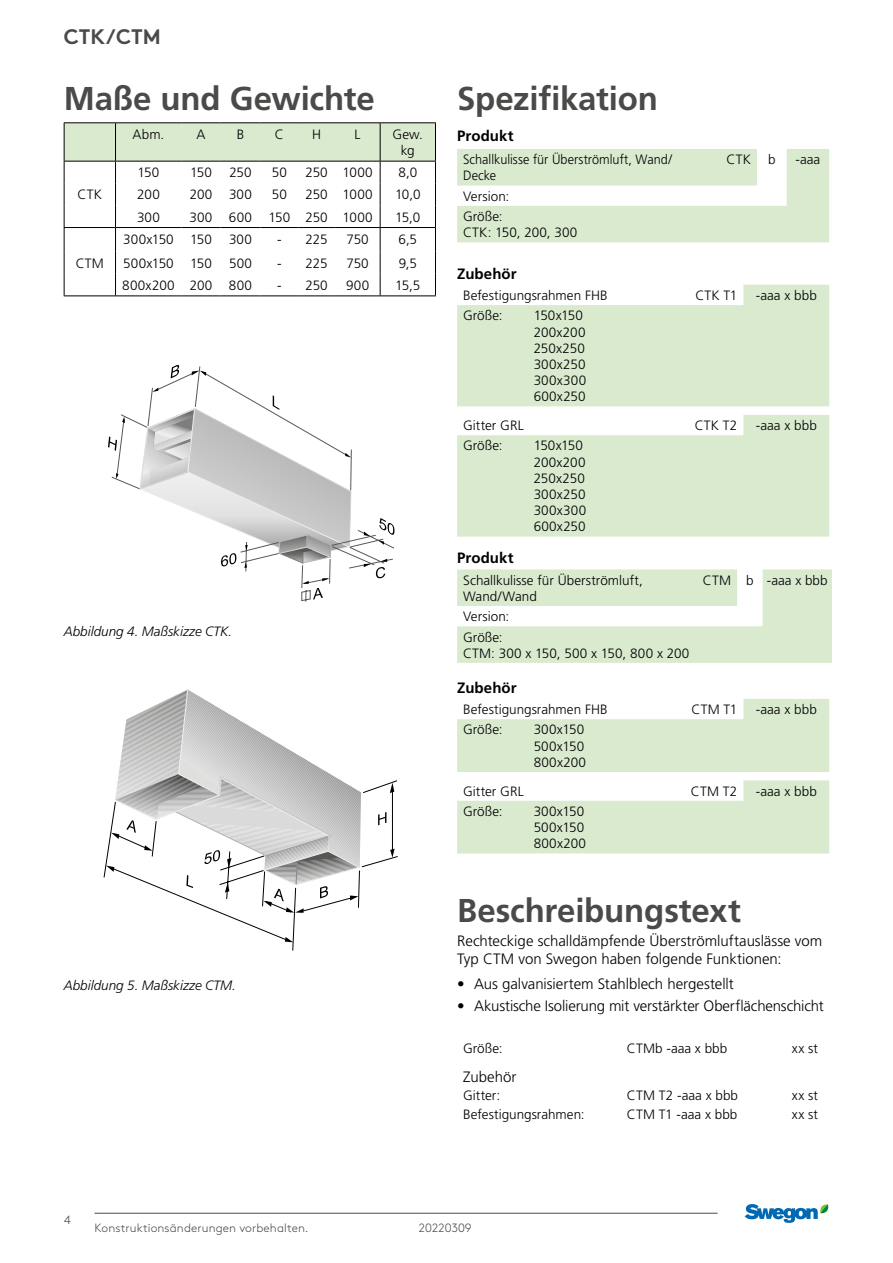
<style>
.page{position:relative;width:893px;height:1263px;background:#fff}
.page>*{position:absolute;margin:0;border:0;box-sizing:border-box;transform-origin:0 0}
.t1{font:700 33px "Frutiger LT Pro";letter-spacing:-.005em;color:#4a4a49}
.t2{font:700 21px "Swegon Brown";color:#4a4a49}
.t3{font:300 15px/18px "Frutiger LT Pro";letter-spacing:-.005em;color:#000}
.t4{font:700 15px "Frutiger LT Pro";letter-spacing:.005em;color:#000}
.t5{font:300 13.5px/16.2px "Frutiger LT Pro";letter-spacing:.005em;color:#000}
.t6{font:italic 300 13.5px "Frutiger LT Pro";color:#000}
.t7{font:300 13.5px/16.2px "Frutiger LT Pro";letter-spacing:.005em;color:#000;scale:.94 1}
.t8{font:300 13.5px "Frutiger LT Pro";letter-spacing:.025em;color:#000}
.t9{font:300 12px "Swegon Brown";letter-spacing:.01em;color:#4a4a49}
.t10{font:300 12px "Swegon Brown";letter-spacing:-.02em;color:#4a4a49}
</style>
<div class="page">
<hr style="left:95px;top:1213px;width:623px;height:1px;background:#4a4a49">
<svg style="left:745px;top:1204px;width:84px;height:19px"></svg>
<hr style="left:64px;top:122px;width:52px;height:1px;background:#000">
<hr style="left:116px;top:122px;width:65px;height:1px;background:#000">
<hr style="left:181px;top:122px;width:40px;height:1px;background:#000">
<hr style="left:221px;top:122px;width:40px;height:1px;background:#000">
<hr style="left:261px;top:122px;width:37px;height:1px;background:#000">
<hr style="left:298px;top:122px;width:37px;height:1px;background:#000">
<hr style="left:335px;top:122px;width:45px;height:1px;background:#000">
<hr style="left:380px;top:122px;width:56px;height:1px;background:#000">
<hr style="left:64px;top:295px;width:52px;height:1px;background:#000">
<hr style="left:116px;top:295px;width:65px;height:1px;background:#000">
<hr style="left:181px;top:295px;width:40px;height:1px;background:#000">
<hr style="left:221px;top:295px;width:40px;height:1px;background:#000">
<hr style="left:261px;top:295px;width:37px;height:1px;background:#000">
<hr style="left:298px;top:295px;width:37px;height:1px;background:#000">
<hr style="left:335px;top:295px;width:45px;height:1px;background:#000">
<hr style="left:380px;top:295px;width:56px;height:1px;background:#000">
<svg style="left:64px;top:123px;width:372px;height:172px"></svg>
<svg style="left:108px;top:365px;width:287px;height:237px"></svg>
<svg style="left:103px;top:689px;width:295px;height:262px"></svg>
<svg style="left:457px;top:149px;width:372px;height:93px"></svg>
<svg style="left:457px;top:285px;width:372px;height:252px;fill:#daeacf"></svg>
<svg style="left:457px;top:569px;width:375px;height:94px"></svg>
<svg style="left:457px;top:699px;width:372px;height:154px;fill:#daeacf"></svg>
<h2 class="t2" style="left:64px;top:20px;width:99px">CTK/CTM</h2>
<h1 class="t1" style="left:64px;top:79px;width:313px">Maße und Gewichte</h1>
<p class="t5" style="left:133px;top:126px;width:33px">Abm.</p>
<p class="t5" style="left:196px;top:126px;width:11px">A</p>
<p class="t5" style="left:237px;top:126px;width:9px">B</p>
<p class="t5" style="left:275px;top:126px;width:11px">C</p>
<p class="t5" style="left:312px;top:126px;width:11px">H</p>
<p class="t5" style="left:355px;top:126px;width:7px">L</p>
<p class="t5" style="left:393px;top:126px;width:32px;text-align:center">Gew. kg</p>
<p class="t5" style="left:138px;top:165px;width:23px">150</p>
<p class="t5" style="left:190px;top:165px;width:23px">150</p>
<p class="t5" style="left:229px;top:165px;width:24px">250</p>
<p class="t5" style="left:272px;top:165px;width:17px">50</p>
<p class="t5" style="left:305px;top:165px;width:69px">250 1000</p>
<p class="t5" style="left:398px;top:165px;width:20px">8,0</p>
<p class="t5" style="left:78px;top:187px;width:26px">CTK</p>
<p class="t5" style="left:137px;top:187px;width:24px">200</p>
<p class="t5" style="left:190px;top:187px;width:64px">200 300</p>
<p class="t5" style="left:272px;top:187px;width:17px">50</p>
<p class="t5" style="left:305px;top:187px;width:69px">250 1000</p>
<p class="t5" style="left:395px;top:187px;width:27px">10,0</p>
<p class="t5" style="left:137px;top:209px;width:24px">300</p>
<p class="t5" style="left:190px;top:209px;width:185px">300 600 150 250 1000</p>
<p class="t5" style="left:395px;top:209px;width:27px">15,0</p>
<p class="t5" style="left:123px;top:231px;width:90px">300x150 150</p>
<p class="t5" style="left:229px;top:231px;width:24px">300</p>
<p class="t5" style="left:277px;top:231px;width:52px">- 225</p>
<p class="t5" style="left:346px;top:231px;width:24px">750</p>
<p class="t5" style="left:398px;top:231px;width:20px">6,5</p>
<p class="t5" style="left:76px;top:255px;width:30px">CTM</p>
<p class="t5" style="left:123px;top:255px;width:90px">500x150 150</p>
<p class="t5" style="left:229px;top:255px;width:24px">500</p>
<p class="t5" style="left:277px;top:255px;width:52px">- 225</p>
<p class="t5" style="left:346px;top:255px;width:24px">750</p>
<p class="t5" style="left:399px;top:255px;width:20px">9,5</p>
<p class="t8" style="left:122px;top:277px;width:131px">800x200 200 800</p>
<p class="t5" style="left:277px;top:277px;width:52px">- 250</p>
<p class="t5" style="left:346px;top:277px;width:25px">900</p>
<p class="t5" style="left:395px;top:277px;width:27px">15,5</p>
<p class="t6" style="left:64px;top:623px;width:170px">Abbildung 4. Maßskizze CTK.</p>
<p class="t6" style="left:64px;top:977px;width:174px">Abbildung 5. Maßskizze CTM.</p>
<h1 class="t1" style="left:457px;top:79px;width:202px">Spezifikation</h1>
<p class="t4" style="left:457px;top:127px;width:58px">Produkt</p>
<p class="t7" style="left:463px;top:151px;width:224px">Schallkulisse für Überströmluft, Wand/<br>Decke</p>
<p class="t5" style="left:727px;top:151px;width:26px">CTK</p>
<p class="t5" style="left:768px;top:151px;width:9px">b</p>
<p class="t5" style="left:795px;top:151px;width:26px">-aaa</p>
<p class="t5" style="left:463px;top:186px;width:48px;line-height:20.4px">Version:<br>Größe:</p>
<p class="t5" style="left:463px;top:225px;width:116px">CTK: 150, 200, 300</p>
<p class="t4" style="left:457px;top:265px;width:61px">Zubehör</p>
<p class="t5" style="left:463px;top:287px;width:146px">Befestigungsrahmen FHB</p>
<p class="t5" style="left:695px;top:287px;width:44px">CTK T1</p>
<p class="t5" style="left:756px;top:287px;width:62px">-aaa x bbb</p>
<p class="t5" style="left:463px;top:308px;width:41px">Größe:</p>
<p class="t5" style="left:534px;top:308px;width:54px">150x150<br>200x200<br>250x250<br>300x250<br>300x300<br>600x250</p>
<p class="t5" style="left:463px;top:417px;width:62px">Gitter GRL</p>
<p class="t5" style="left:695px;top:417px;width:44px">CTK T2</p>
<p class="t5" style="left:756px;top:417px;width:62px">-aaa x bbb</p>
<p class="t5" style="left:463px;top:438px;width:41px">Größe:</p>
<p class="t5" style="left:534px;top:438px;width:54px">150x150<br>200x200<br>250x250<br>300x250<br>300x300<br>600x250</p>
<p class="t4" style="left:457px;top:549px;width:58px">Produkt</p>
<p class="t5" style="left:463px;top:572px;width:181px">Schallkulisse für Überströmluft,<br>Wand/Wand</p>
<p class="t5" style="left:703px;top:572px;width:126px">CTM b -aaa x bbb</p>
<p class="t5" style="left:463px;top:606px;width:48px;line-height:20.4px">Version:<br>Größe:</p>
<p class="t5" style="left:463px;top:645px;width:228px">CTM: 300 x 150, 500 x 150, 800 x 200</p>
<p class="t4" style="left:457px;top:679px;width:61px">Zubehör</p>
<p class="t5" style="left:463px;top:701px;width:146px">Befestigungsrahmen FHB</p>
<p class="t5" style="left:692px;top:701px;width:47px">CTM T1</p>
<p class="t5" style="left:756px;top:701px;width:62px">-aaa x bbb</p>
<p class="t5" style="left:463px;top:722px;width:41px">Größe:</p>
<p class="t5" style="left:534px;top:722px;width:54px">300x150<br>500x150<br>800x200</p>
<p class="t5" style="left:463px;top:783px;width:62px">Gitter GRL</p>
<p class="t5" style="left:691px;top:783px;width:48px">CTM T2</p>
<p class="t5" style="left:756px;top:783px;width:62px">-aaa x bbb</p>
<p class="t5" style="left:463px;top:803px;width:41px">Größe:</p>
<p class="t5" style="left:534px;top:803px;width:54px">300x150<br>500x150<br>800x200</p>
<h1 class="t1" style="left:457px;top:891px;width:285px">Beschreibungstext</h1>
<p class="t3" style="left:457px;top:932px;width:367px">Rechteckige schalldämpfende Überströmluftauslässe vom<br>Typ CTM von Swegon haben folgende Funktionen:</p>
<p class="t3" style="left:457px;top:974px;width:278px">• Aus galvanisiertem Stahlblech hergestellt</p>
<p class="t3" style="left:457px;top:997px;width:368px">• Akustische Isolierung mit verstärkter Oberflächenschicht</p>
<p class="t5" style="left:463px;top:1041px;width:41px">Größe:</p>
<p class="t5" style="left:627px;top:1041px;width:102px">CTMb -aaa x bbb</p>
<p class="t5" style="left:792px;top:1041px;width:28px">xx st</p>
<p class="t3" style="left:463px;top:1067px;width:55px">Zubehör</p>
<p class="t5" style="left:463px;top:1088px;width:39px">Gitter:</p>
<p class="t5" style="left:627px;top:1088px;width:113px">CTM T2 -aaa x bbb</p>
<p class="t5" style="left:792px;top:1088px;width:28px">xx st</p>
<p class="t5" style="left:463px;top:1106px;width:123px">Befestigungsrahmen:</p>
<p class="t5" style="left:627px;top:1106px;width:112px">CTM T1 -aaa x bbb</p>
<p class="t5" style="left:792px;top:1106px;width:28px">xx st</p>
<p class="t9" style="left:64px;top:1211px;width:8px">4</p>
<p class="t9" style="left:95px;top:1219px;width:215px">Konstruktionsänderungen vorbehalten.</p>
<p class="t10" style="left:419px;top:1219px;width:55px">20220309</p>
</div>
